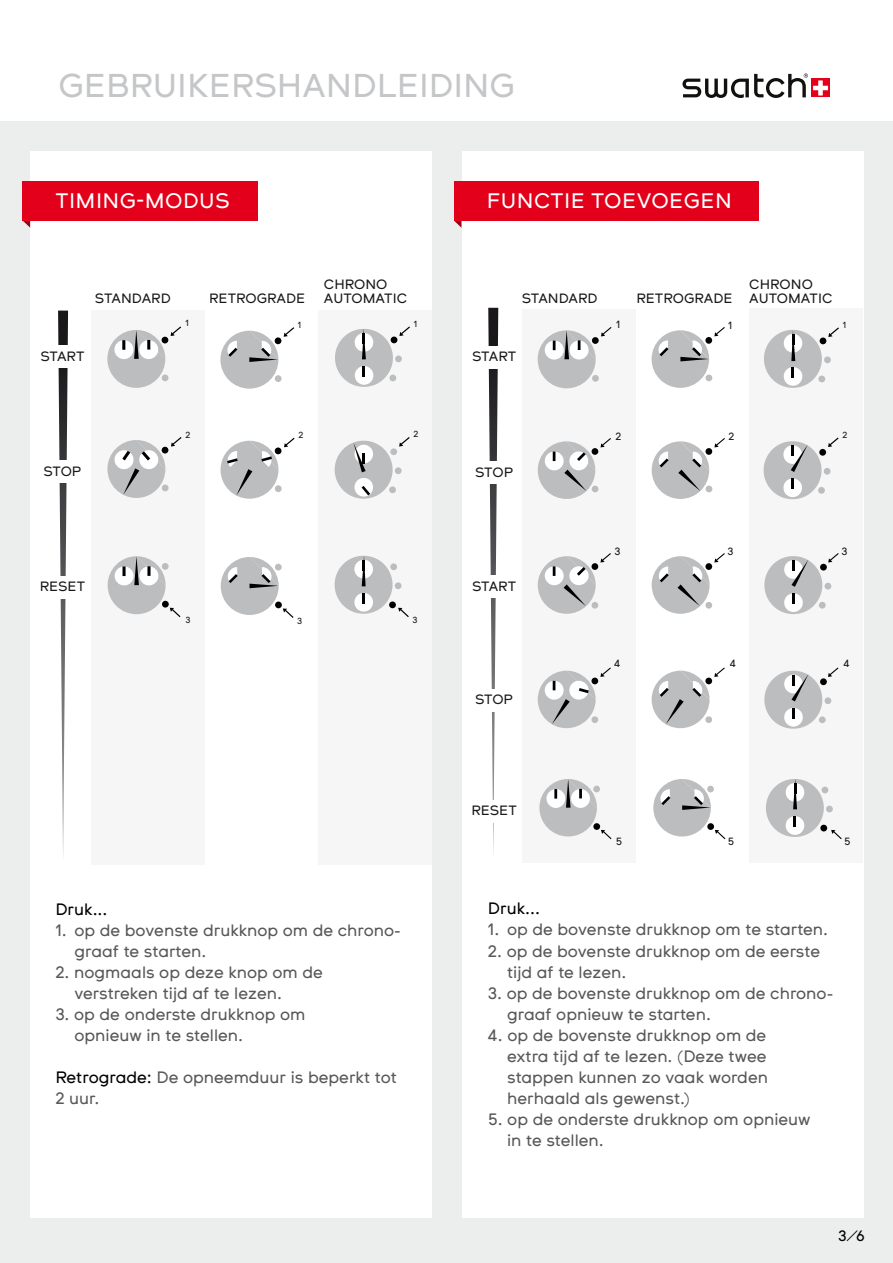
<style>
.page{position:relative;width:893px;height:1263px;background:#fff}
.page>*{position:absolute;margin:0;border:0;box-sizing:border-box;transform-origin:0 0}
.t1{font:33px "Swatch CT";color:#c5c6c8}
.t2{font:21px "Swatch CT";letter-spacing:.02em;color:#fff}
.t3{font:16.5px/21px "Swatch CT";color:#58585a}
.t4{font:16.5px "Swatch CT";color:#000}
.t5{font:15px "Swatch CT";color:#000}
.t6{font:13.5px/13.5px "Swatch CT";color:#1a171a}
.t7{font:10.5px "Swatch CT";color:#1a171a}
.t8{font:8.85px "Swatch CT";color:#1a171a}
.s1{color:#000}
</style>
<div class="page">
<div style="left:0;top:122px;width:893px;height:1141px;background:#eceded"></div>
<div style="left:30px;top:151px;width:402px;height:1067px;background:#fff"></div>
<div style="left:462px;top:151px;width:402px;height:1067px;background:#fff"></div>
<svg style="left:22px;top:220px;width:8px;height:8px"></svg>
<div style="left:811px;top:79px;width:19px;height:18px;background:#e2001a"></div>
<svg style="left:682px;top:74px;width:146px;height:24px"></svg>
<svg style="left:454px;top:220px;width:7px;height:7px"></svg>
<div style="left:454px;top:181px;width:304px;height:39px;background:#e2001a"></div>
<div style="left:522px;top:309px;width:114px;height:554px;background:#f6f6f6"></div>
<div style="left:749px;top:308px;width:114px;height:555px;background:#f6f6f6"></div>
<svg style="left:488px;top:308px;width:10px;height:545px"></svg>
<div style="left:469px;top:346px;width:38px;height:22px;background:#fff"></div>
<div style="left:469px;top:462px;width:39px;height:22px;background:#fff"></div>
<div style="left:469px;top:575px;width:39px;height:22px;background:#fff"></div>
<div style="left:469px;top:689px;width:45px;height:22px;background:#fff"></div>
<div style="left:469px;top:800px;width:45px;height:22px;background:#fff"></div>
<svg style="left:652px;top:327px;width:73px;height:61px"></svg>
<svg style="left:652px;top:438px;width:73px;height:61px"></svg>
<svg style="left:652px;top:553px;width:73px;height:61px"></svg>
<svg style="left:652px;top:667px;width:73px;height:61px"></svg>
<svg style="left:653px;top:779px;width:73px;height:61px"></svg>
<svg style="left:538px;top:327px;width:74px;height:61px"></svg>
<svg style="left:538px;top:438px;width:73px;height:61px"></svg>
<svg style="left:538px;top:553px;width:73px;height:61px"></svg>
<div style="left:591px;top:602px;width:7px;height:7px;background:#bcbdbf;border-radius:50%"></div>
<svg style="left:538px;top:667px;width:73px;height:61px"></svg>
<div style="left:591px;top:716px;width:7px;height:7px;background:#bcbdbf;border-radius:50%"></div>
<svg style="left:539px;top:779px;width:73px;height:61px"></svg>
<svg style="left:764px;top:327px;width:75px;height:61px"></svg>
<div style="left:820px;top:337px;width:6px;height:7px;background:#000;border-radius:50%"></div>
<div style="left:818px;top:376px;width:7px;height:6px;background:#bcbdbf;border-radius:50%"></div>
<div style="left:824px;top:356px;width:7px;height:7px;background:#bcbdbf;border-radius:50%"></div>
<svg style="left:763px;top:437px;width:76px;height:62px"></svg>
<div style="left:819px;top:449px;width:7px;height:7px;background:#000;border-radius:50%"></div>
<div style="left:818px;top:487px;width:7px;height:7px;background:#bcbdbf;border-radius:50%"></div>
<div style="left:824px;top:468px;width:6px;height:7px;background:#bcbdbf;border-radius:50%"></div>
<svg style="left:764px;top:553px;width:75px;height:61px"></svg>
<div style="left:820px;top:564px;width:7px;height:6px;background:#000;border-radius:50%"></div>
<div style="left:819px;top:602px;width:7px;height:7px;background:#bcbdbf;border-radius:50%"></div>
<div style="left:824px;top:583px;width:7px;height:6px;background:#bcbdbf;border-radius:50%"></div>
<svg style="left:764px;top:667px;width:75px;height:62px"></svg>
<div style="left:820px;top:678px;width:7px;height:7px;background:#000;border-radius:50%"></div>
<div style="left:819px;top:716px;width:7px;height:7px;background:#bcbdbf;border-radius:50%"></div>
<div style="left:824px;top:697px;width:7px;height:7px;background:#bcbdbf;border-radius:50%"></div>
<svg style="left:766px;top:779px;width:76px;height:60px"></svg>
<div style="left:820px;top:825px;width:7px;height:6px;background:#000;border-radius:50%"></div>
<div style="left:826px;top:806px;width:7px;height:6px;background:#bcbdbf;border-radius:50%"></div>
<div style="left:22px;top:181px;width:236px;height:39px;background:#e2001a"></div>
<div style="left:91px;top:310px;width:114px;height:555px;background:#f6f6f6"></div>
<div style="left:318px;top:310px;width:114px;height:555px;background:#f6f6f6"></div>
<svg style="left:58px;top:311px;width:10px;height:545px"></svg>
<div style="left:47px;top:346px;width:36px;height:22px;background:#fff"></div>
<div style="left:40px;top:460px;width:40px;height:22px;background:#fff"></div>
<div style="left:39px;top:576px;width:43px;height:22px;background:#fff"></div>
<svg style="left:107px;top:326px;width:74px;height:62px"></svg>
<svg style="left:107px;top:437px;width:75px;height:61px"></svg>
<svg style="left:108px;top:556px;width:73px;height:62px"></svg>
<div style="left:115px;top:566px;width:19px;height:19px;background:#fff;border-radius:50%"></div>
<div style="left:139px;top:566px;width:19px;height:19px;background:#fff;border-radius:50%"></div>
<svg style="left:122px;top:566px;width:4px;height:10px"></svg>
<svg style="left:147px;top:566px;width:4px;height:10px"></svg>
<div style="left:275px;top:337px;width:6px;height:7px;background:#000;border-radius:50%"></div>
<div style="left:275px;top:375px;width:7px;height:7px;background:#bcbdbf;border-radius:50%"></div>
<svg style="left:284px;top:327px;width:11px;height:10px"></svg>
<div style="left:275px;top:447px;width:6px;height:7px;background:#000;border-radius:50%"></div>
<div style="left:275px;top:485px;width:7px;height:7px;background:#bcbdbf;border-radius:50%"></div>
<svg style="left:284px;top:437px;width:11px;height:10px"></svg>
<svg style="left:220px;top:331px;width:58px;height:58px"></svg>
<svg style="left:221px;top:441px;width:57px;height:58px"></svg>
<svg style="left:221px;top:557px;width:73px;height:61px"></svg>
<svg style="left:335px;top:326px;width:75px;height:61px"></svg>
<div style="left:389px;top:375px;width:7px;height:6px;background:#bcbdbf;border-radius:50%"></div>
<div style="left:395px;top:355px;width:7px;height:7px;background:#bcbdbf;border-radius:50%"></div>
<svg style="left:334px;top:437px;width:76px;height:62px"></svg>
<div style="left:390px;top:448px;width:7px;height:7px;background:#bcbdbf;border-radius:50%"></div>
<div style="left:389px;top:486px;width:7px;height:7px;background:#bcbdbf;border-radius:50%"></div>
<div style="left:395px;top:467px;width:7px;height:7px;background:#bcbdbf;border-radius:50%"></div>
<svg style="left:334px;top:555px;width:75px;height:62px"></svg>
<div style="left:390px;top:563px;width:7px;height:7px;background:#bcbdbf;border-radius:50%"></div>
<div style="left:389px;top:601px;width:7px;height:7px;background:#000;border-radius:50%"></div>
<div style="left:395px;top:582px;width:7px;height:7px;background:#bcbdbf;border-radius:50%"></div>
<h1 class="t1" style="left:58px;top:67px;width:458px">GEBRUIKERSHANDLEIDING</h1>
<p class="t2" style="left:55px;top:189px;width:176px">TIM ING-MODUS</p>
<p class="t2" style="left:487px;top:189px;width:15px">functie</p>
<p class="t2" style="left:591px;top:189px;width:94px">toevoegen</p>
<p class="t6" style="left:95px;top:291px;width:77px">STANDARD</p>
<p class="t6" style="left:209px;top:291px;width:98px">RETROGRADE</p>
<p class="t6" style="left:324px;top:277px;width:85px">CHRONO<br>AUTOMATIC</p>
<p class="t6" style="left:522px;top:291px;width:77px">STANDARD</p>
<p class="t6" style="left:636px;top:291px;width:98px">RETROGRADE</p>
<p class="t6" style="left:749px;top:278px;width:85px">CHRONO<br>AUTOMATIC</p>
<p class="t8" style="left:185px;top:318px;width:5px">1</p>
<p class="t8" style="left:298px;top:320px;width:5px">1</p>
<p class="t8" style="left:414px;top:319px;width:5px">1</p>
<p class="t7" style="left:616px;top:319px;width:6px">1</p>
<p class="t7" style="left:728px;top:319px;width:6px">1</p>
<p class="t8" style="left:843px;top:320px;width:5px">1</p>
<p class="t6" style="left:40px;top:349px;width:46px">START</p>
<p class="t6" style="left:472px;top:350px;width:46px">START</p>
<p class="t8" style="left:185px;top:429px;width:6px">2</p>
<p class="t8" style="left:298px;top:430px;width:6px">2</p>
<p class="t8" style="left:413px;top:429px;width:6px">2</p>
<p class="t7" style="left:615px;top:430px;width:7px">2</p>
<p class="t7" style="left:729px;top:430px;width:7px">2</p>
<p class="t8" style="left:842px;top:429px;width:6px">2</p>
<p class="t6" style="left:44px;top:464px;width:39px">STOP</p>
<p class="t6" style="left:475px;top:466px;width:39px">STOP</p>
<p class="t7" style="left:614px;top:546px;width:8px">3</p>
<p class="t7" style="left:727px;top:545px;width:8px">3</p>
<p class="t7" style="left:841px;top:545px;width:8px">3</p>
<p class="t6" style="left:40px;top:580px;width:47px">RESET</p>
<p class="t6" style="left:472px;top:579px;width:46px">START</p>
<p class="t8" style="left:185px;top:615px;width:7px">3</p>
<p class="t8" style="left:297px;top:616px;width:7px">3</p>
<p class="t8" style="left:412px;top:615px;width:7px">3</p>
<p class="t7" style="left:614px;top:657px;width:8px">4</p>
<p class="t7" style="left:730px;top:657px;width:8px">4</p>
<p class="t7" style="left:843px;top:657px;width:8px">4</p>
<p class="t6" style="left:475px;top:693px;width:39px">STOP</p>
<p class="t6" style="left:471px;top:804px;width:47px">RESET</p>
<p class="t7" style="left:616px;top:835px;width:8px">5</p>
<p class="t7" style="left:728px;top:836px;width:8px">5</p>
<p class="t7" style="left:844px;top:836px;width:8px">5</p>
<p class="t4" style="left:55px;top:900px;width:54px">Druk...</p>
<p class="t3" style="left:75px;top:919px;width:328px;text-indent:-19px">1. op de bovenste drukknop om de chrono&shy;graaf te starten.</p>
<p class="t3" style="left:75px;top:961px;width:250px;text-indent:-19px">2. nogmaals op deze knop om de verstreken tijd af te lezen.</p>
<p class="t3" style="left:75px;top:1003px;width:233px;text-indent:-19px">3. op de onderste drukknop om opnieuw in te stellen.</p>
<p class="t3" style="left:55px;top:1066px;width:343px"><span class="s1">Retrograde:</span> De opneemduur is beperkt tot<br>2 uur.</p>
<p class="t4" style="left:488px;top:899px;width:54px">Druk...</p>
<p class="t3" style="left:488px;top:919px;width:342px">1. op de bovenste drukknop om te starten.</p>
<p class="t3" style="left:507px;top:940px;width:314px;text-indent:-19px">2. op de bovenste drukknop om de eerste tijd af te lezen.</p>
<p class="t3" style="left:507px;top:982px;width:328px;text-indent:-19px">3. op de bovenste drukknop om de chrono&shy;graaf opnieuw te starten.</p>
<p class="t3" style="left:507px;top:1024px;width:262px;text-align:justify;text-indent:-19px">4. op de bovenste drukknop om de extra tijd af te lezen. (Deze twee stappen kunnen zo vaak worden herhaald als gewenst.)</p>
<p class="t3" style="left:507px;top:1108px;width:305px;text-indent:-19px">5. op de onderste drukknop om opnieuw in te stellen.</p>
<p class="t5" style="left:838px;top:1227px;width:28px">3/6</p>
</div>
